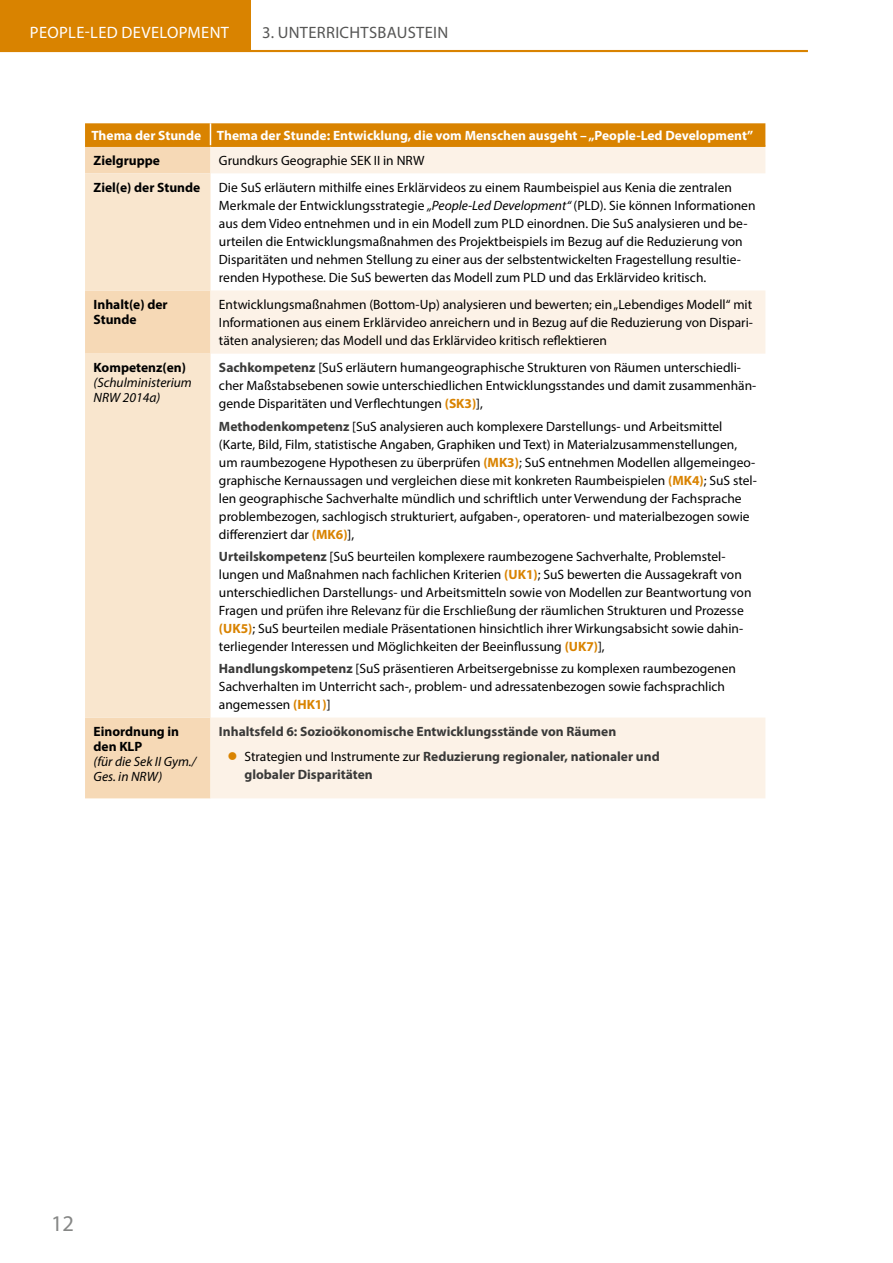
<style>
.page{position:relative;width:893px;height:1263px;background:#fff}
.page>*{position:absolute;margin:0;border:0;box-sizing:border-box;transform-origin:0 0}
.t1{font:22.5px "Myriad Pro";color:#868786}
.t2{font:16.5px "Myriad Pro";letter-spacing:.02em;color:#fff}
.t3{font:16.5px "Myriad Pro";letter-spacing:.02em;color:#565655}
.t4{font:13.5px/18px "Myriad Pro";color:#000}
.t5{font:700 13.5px/24.8px "Myriad Pro";color:#3a3a39}
.t6{font:700 13.5px "Myriad Pro";color:#fff}
.t7{font:700 13.5px/15px "Myriad Pro";color:#000}
.t8{font:italic 13.5px/15px "Myriad Pro";color:#000}
.s1{font-style:italic}
.s2{font-weight:700;color:#3a3a39}
.s3{font-weight:700;color:#d98300}
.s4{font-weight:400;color:#000}
</style>
<div class="page">
<hr style="left:0;top:50px;width:808px;height:2px;background:#d98300">
<div style="left:0;top:0;width:251px;height:51px;background:#d98300"></div>
<div style="left:85px;top:147px;width:125px;height:651px;background:#f6d9b6"></div>
<svg style="left:210px;top:147px;width:555px;height:651px"></svg>
<svg style="left:85px;top:173px;width:125px;height:544px;background:#f8e4cb"></svg>
<div style="left:85px;top:123px;width:680px;height:22px;background:#d98300"></div>
<hr style="left:85px;top:145px;width:125px;height:2px;background:#d98300">
<hr style="left:210px;top:145px;width:555px;height:2px;background:#d98300">
<svg style="left:229px;top:752px;width:7px;height:8px"></svg>
<p class="t2" style="left:30px;top:22px;width:201px">PEOPLE-LED DEVELOPMENT</p>
<p class="t3" style="left:262px;top:22px;width:188px">3. UNTERRICHTSBAUSTEIN</p>
<p class="t6" style="left:91px;top:126px;width:663px">Thema der Stunde Thema der Stunde: Entwicklung, die vom Menschen ausgeht – „People-Led Development”</p>
<p class="t7" style="left:94px;top:152px;width:68px">Zielgruppe</p>
<p class="t4" style="left:219px;top:151px;width:207px">Grundkurs Geographie SEK II in NRW</p>
<p class="t7" style="left:94px;top:179px;width:108px">Ziel(e) der Stunde</p>
<p class="t4" style="left:219px;top:178px;width:538px">Die SuS erläutern mithilfe eines Erklärvideos zu einem Raumbeispiel aus Kenia die zentralen Merkmale der Entwicklungsstrategie <span class="s1">„People-Led Development“</span> (PLD). Sie können Informationen aus dem Video entnehmen und in ein Modell zum PLD einordnen. Die SuS analysieren und be&shy;urteilen die Entwicklungsmaßnahmen des Projektbeispiels im Bezug auf die Reduzierung von Disparitäten und nehmen Stellung zu einer aus der selbstentwickelten Fragestellung resultie&shy;renden Hypothese. Die SuS bewerten das Modell zum PLD und das Erklärvideo kritisch.</p>
<p class="t7" style="left:94px;top:297px;width:76px">Inhalt(e) der<br>Stunde</p>
<p class="t4" style="left:219px;top:295px;width:536px;text-align:justify">Entwicklungsmaßnahmen (Bottom-Up) analysieren und bewerten; ein „Lebendiges Modell“ mit Informationen aus einem Erklärvideo anreichern und in Bezug auf die Reduzierung von Dispari&shy;täten analysieren; das Modell und das Erklärvideo kritisch reflektieren</p>
<p class="t7" style="left:94px;top:360px;width:94px">Kompetenz(en)</p>
<p class="t8" style="left:94px;top:375px;width:100px">(Schulministerium<br>NRW 2014a)</p>
<p class="t4" style="left:219px;top:358px;width:539px"><span class="s2">Sachkompetenz</span> [SuS erläutern humangeographische Strukturen von Räumen unterschiedli&shy;cher Maßstabsebenen sowie unterschiedlichen Entwicklungsstandes und damit zusammenhän&shy;gende Disparitäten und Verflechtungen <span class="s3">(SK3)</span>],</p>
<p class="t4" style="left:219px;top:417px;width:539px"><span class="s2">Methodenkompetenz</span> [SuS analysieren auch komplexere Darstellungs- und Arbeitsmittel (Karte, Bild, Film, statistische Angaben, Graphiken und Text) in Materialzusammenstellungen, um raumbezogene Hypothesen zu überprüfen <span class="s3">(MK3)</span>; SuS entnehmen Modellen allgemeingeo&shy;graphische Kernaussagen und vergleichen diese mit konkreten Raumbeispielen <span class="s3">(MK4)</span>; SuS stel&shy;len geographische Sachverhalte mündlich und schriftlich unter Verwendung der Fachsprache problembezogen, sachlogisch strukturiert, aufgaben-, operatoren- und materialbezogen sowie differenziert dar <span class="s3">(MK6)</span>],</p>
<p class="t4" style="left:219px;top:547px;width:534px"><span class="s2">Urteilskompetenz</span> [SuS beurteilen komplexere raumbezogene Sachverhalte, Problemstel&shy;lungen und Maßnahmen nach fachlichen Kriterien <span class="s3">(UK1)</span>; SuS bewerten die Aussagekraft von unterschiedlichen Darstellungs- und Arbeitsmitteln sowie von Modellen zur Beantwortung von Fragen und prüfen ihre Relevanz für die Erschließung der räumlichen Strukturen und Prozesse <span class="s3">(UK5)</span>; SuS beurteilen mediale Präsentationen hinsichtlich ihrer Wirkungsabsicht sowie dahin&shy;terliegender Interessen und Möglichkeiten der Beeinflussung <span class="s3">(UK7)</span>],</p>
<p class="t4" style="left:219px;top:659px;width:518px"><span class="s2">Handlungskompetenz</span> [SuS präsentieren Arbeitsergebnisse zu komplexen raumbezogenen<br>Sachverhalten im Unterricht sach-, problem- und adressatenbezogen sowie fachsprachlich angemessen <span class="s3">(HK1)</span>]</p>
<p class="t7" style="left:94px;top:724px;width:87px">Einordnung in den KLP</p>
<p class="t8" style="left:94px;top:754px;width:104px">(für die Sek II Gym./<br>Ges. in NRW)</p>
<p class="t5" style="left:244px;top:719px;width:417px;text-indent:-26px">Inhaltsfeld 6: Sozioökonomische Entwicklungsstände von Räumen<br><span class="s4">Strategien und Instrumente zur</span> Reduzierung regionaler, nationaler und</p>
<p class="t5" style="left:244px;top:761px;width:130px">globaler Disparitäten</p>
<h1 class="t1" style="left:51px;top:1210px;width:25px">12</h1>
</div>
